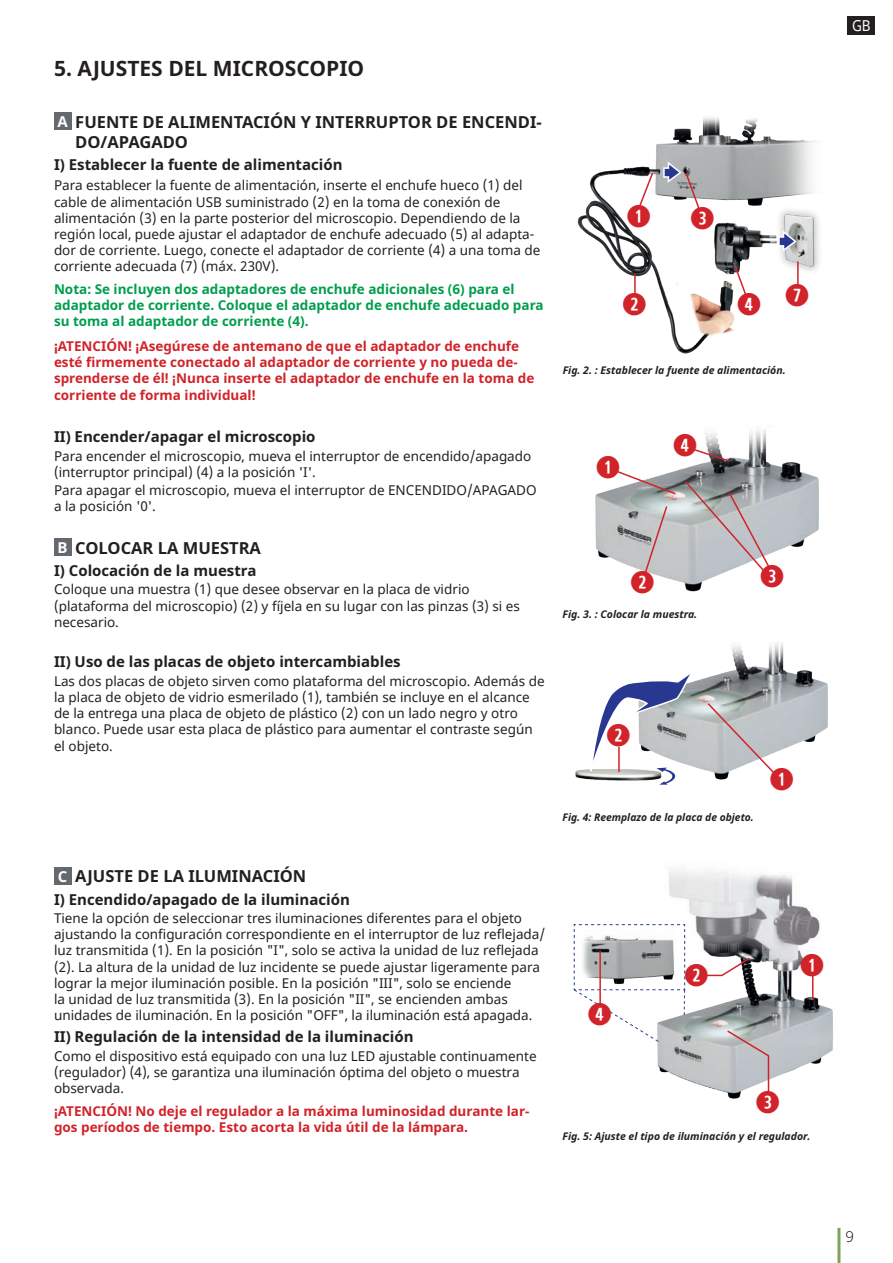
<style>
.page{position:relative;width:893px;height:1263px;background:#fff}
.page>*{position:absolute;margin:0;border:0;box-sizing:border-box;transform-origin:0 0}
.t1{font:30px "Combi Numerals Ltd";color:#d1232a}
.Überschrift{font:700 21px "Noto Sans";color:#231f20}
.Überschrift_Fließtext{font:700 16.5px/19.8px "Noto Sans";color:#231f20}
.Fließtext{font:700 16.5px "Noto Sans";color:#231f20}
.Überschrift_Satz{font:700 15px "Noto Sans";color:#231f20}
.Buchstabenkasten{font:700 15px "Noto Sans";color:#fff}
.t2{font:15px "Noto Sans";color:#fff;scale:.9 1}
.t3{font:300 15px "Noto Sans";color:#231f20}
.Fließtext-2{font:13.5px/16.2px "Noto Sans";color:#231f20}
.Überschrift_Fließtext-2{font:13.5px/16.2px "Noto Sans";color:#231f20}
.HINWEIS_im_Textfluss{font:700 13.5px/16.2px "Noto Sans";color:#d1232a}
.HINWEIS_im_Textfluss-2{font:700 13.5px/16.2px "Noto Sans";color:#009e4d}
.ACHTUNG_im_Textfluss{font:700 13.5px/16.2px "Noto Sans";color:#d1232a}
.BU_Auszeichnung_hfett_kurs_linksbdg{font:italic 700 10.5px "Noto Sans";color:#231f20}
</style>
<div class="page">
<hr style="left:837px;top:1228px;width:3px;height:35px;background:#7ba455">
<div style="left:847px;top:17px;width:28px;height:18px;background:#231f20"></div>
<div style="left:54px;top:113px;width:17px;height:17px;background:#64686f"></div>
<div style="left:54px;top:539px;width:17px;height:17px;background:#64686f"></div>
<div style="left:54px;top:867px;width:17px;height:17px;background:#64686f"></div>
<img style="left:595px;top:429px;width:224px;height:163px">
<svg style="left:615px;top:469px;width:62px;height:27px"></svg>
<svg style="left:691px;top:447px;width:40px;height:16px"></svg>
<svg style="left:684px;top:480px;width:86px;height:92px;background:#b7b6b8"></svg>
<svg style="left:643px;top:505px;width:25px;height:70px;background:#c3bcbd"></svg>
<img style="left:657px;top:868px;width:176px;height:231px">
<svg style="left:726px;top:1029px;width:44px;height:64px;background:#c1bfc1"></svg>
<svg style="left:706px;top:956px;width:45px;height:21px"></svg>
<svg style="left:812px;top:975px;width:1px;height:25px"></svg>
<svg style="left:573px;top:924px;width:112px;height:118px"></svg>
<hr style="left:599px;top:951px;width:2px;height:53px;background:#d1232a">
<img style="left:575px;top:643px;width:253px;height:137px">
<svg style="left:706px;top:702px;width:70px;height:73px;background:#c4c4c6"></svg>
<svg style="left:585px;top:664px;width:115px;height:121px"></svg>
<img style="left:577px;top:117px;width:242px;height:237px">
<hr style="left:797px;top:262px;width:2px;height:23px;background:#d1232a">
<svg style="left:637px;top:172px;width:17px;height:37px"></svg>
<svg style="left:634px;top:274px;width:2px;height:18px"></svg>
<svg style="left:734px;top:265px;width:14px;height:33px"></svg>
<svg style="left:777px;top:230px;width:21px;height:23px"></svg>
<svg style="left:662px;top:161px;width:39px;height:50px"></svg>
<p class="Überschrift" style="left:54px;top:54px;width:312px">5. AJUSTES DEL MICROSCOPIO</p>
<p class="Buchstabenkasten" style="left:57px;top:111px;width:12px">A</p>
<p class="Überschrift_Fließtext" style="left:75px;top:112px;width:468px">FUENTE DE ALIMENTACIÓN Y INTERRUPTOR DE ENCENDI-<br>DO/APAGADO</p>
<p class="Überschrift_Satz" style="left:54px;top:154px;width:290px">I) Establecer la fuente de alimentación</p>
<p class="Überschrift_Fließtext-2" style="left:54px;top:178px;width:488px">Para establecer la fuente de alimentación, inserte el enchufe hueco (1) del cable de alimentación USB suministrado (2) en la toma de conexión de alimentación (3) en la parte posterior del microscopio. Dependiendo de la región local, puede ajustar el adaptador de enchufe adecuado (5) al adapta&shy;dor de corriente. Luego, conecte el adaptador de corriente (4) a una toma de corriente adecuada (7) (máx. 230V).</p>
<p class="HINWEIS_im_Textfluss-2" style="left:54px;top:281px;width:491px">Nota: Se incluyen dos adaptadores de enchufe adicionales (6) para el adaptador de corriente. Coloque el adaptador de enchufe adecuado para su toma al adaptador de corriente (4).</p>
<p class="HINWEIS_im_Textfluss" style="left:54px;top:338px;width:482px">¡ATENCIÓN! ¡Asegúrese de antemano de que el adaptador de enchufe esté firmemente conectado al adaptador de corriente y no pueda de&shy;sprenderse de él! ¡Nunca inserte el adaptador de enchufe en la toma de corriente de forma individual!</p>
<p class="Überschrift_Satz" style="left:54px;top:426px;width:263px">II) Encender/apagar el microscopio</p>
<p class="Fließtext-2" style="left:54px;top:448px;width:479px">Para encender el microscopio, mueva el interruptor de encendido/apagado (interruptor principal) (4) a la posición 'I'.</p>
<p class="Fließtext-2" style="left:54px;top:483px;width:484px">Para apagar el microscopio, mueva el interruptor de ENCENDIDO/APAGADO a la posición '0'.</p>
<p class="Buchstabenkasten" style="left:57px;top:537px;width:12px">B</p>
<p class="Überschrift_Fließtext" style="left:75px;top:538px;width:187px">COLOCAR LA MUESTRA</p>
<p class="Überschrift_Satz" style="left:54px;top:560px;width:204px">I) Colocación de la muestra</p>
<p class="Fließtext-2" style="left:54px;top:582px;width:468px">Coloque una muestra (1) que desee observar en la placa de vidrio (plataforma del microscopio) (2) y fíjela en su lugar con las pinzas (3) si es necesario.</p>
<p class="Überschrift_Satz" style="left:54px;top:651px;width:348px">II) Uso de las placas de objeto intercambiables</p>
<p class="Fließtext-2" style="left:54px;top:673px;width:492px">Las dos placas de objeto sirven como plataforma del microscopio. Además de la placa de objeto de vidrio esmerilado (1), también se incluye en el alcance de la entrega una placa de objeto de plástico (2) con un lado negro y otro blanco. Puede usar esta placa de plástico para aumentar el contraste según el objeto.</p>
<p class="Buchstabenkasten" style="left:58px;top:866px;width:11px">C</p>
<p class="Fließtext" style="left:75px;top:865px;width:233px">AJUSTE DE LA ILUMINACIÓN</p>
<p class="Überschrift_Satz" style="left:54px;top:889px;width:297px">I) Encendido/apagado de la iluminación</p>
<p class="Fließtext-2" style="left:54px;top:910px;width:493px">Tiene la opción de seleccionar tres iluminaciones diferentes para el objeto ajustando la configuración correspondiente en el interruptor de luz reflejada/ luz transmitida (1). En la posición "I", solo se activa la unidad de luz reflejada (2). La altura de la unidad de luz incidente se puede ajustar ligeramente para lograr la mejor iluminación posible. En la posición "III", solo se enciende<br>la unidad de luz transmitida (3). En la posición "II", se encienden ambas unidades de iluminación. En la posición "OFF", la iluminación está apagada.</p>
<p class="Überschrift_Satz" style="left:54px;top:1026px;width:361px">II) Regulación de la intensidad de la iluminación</p>
<p class="Fließtext-2" style="left:54px;top:1048px;width:484px">Como el dispositivo está equipado con una luz LED ajustable continuamente (regulador) (4), se garantiza una iluminación óptima del objeto o muestra observada.</p>
<p class="ACHTUNG_im_Textfluss" style="left:54px;top:1103px;width:477px">¡ATENCIÓN! No deje el regulador a la máxima luminosidad durante lar&shy;gos períodos de tiempo. Esto acorta la vida útil de la lámpara.</p>
<p class="t1" style="left:626px;top:199px;width:26px">➊</p>
<p class="t1" style="left:690px;top:201px;width:26px">➌</p>
<p class="t1" style="left:622px;top:287px;width:26px">➋</p>
<p class="t1" style="left:737px;top:287px;width:26px">➍</p>
<p class="t1" style="left:785px;top:278px;width:26px">➐</p>
<p class="BU_Auszeichnung_hfett_kurs_linksbdg" style="left:563px;top:363px;width:224px">Fig. 2. : Establecer la fuente de alimentación.</p>
<p class="t1" style="left:596px;top:450px;width:26px">➊</p>
<p class="t1" style="left:673px;top:428px;width:26px">➍</p>
<p class="t1" style="left:630px;top:565px;width:26px">➋</p>
<p class="t1" style="left:760px;top:559px;width:26px">➌</p>
<p class="BU_Auszeichnung_hfett_kurs_linksbdg" style="left:563px;top:606px;width:136px">Fig. 3. : Colocar la muestra.</p>
<p class="t1" style="left:606px;top:718px;width:26px">➋</p>
<p class="BU_Auszeichnung_hfett_kurs_linksbdg" style="left:563px;top:810px;width:193px">Fig. 4: Reemplazo de la placa de objeto.</p>
<p class="t1" style="left:769px;top:762px;width:26px">➊</p>
<p class="t1" style="left:587px;top:997px;width:26px">➍</p>
<p class="t1" style="left:684px;top:958px;width:26px">➋</p>
<p class="t1" style="left:800px;top:948px;width:26px">➊</p>
<p class="t1" style="left:756px;top:1085px;width:26px">➌</p>
<p class="BU_Auszeichnung_hfett_kurs_linksbdg" style="left:563px;top:1129px;width:249px">Fig. 5: Ajuste el tipo de iluminación y el regulador.</p>
<p class="t2" style="left:852px;top:15px;width:22px">GB</p>
<p class="t3" style="left:845px;top:1226px;width:10px">9</p>
</div>
